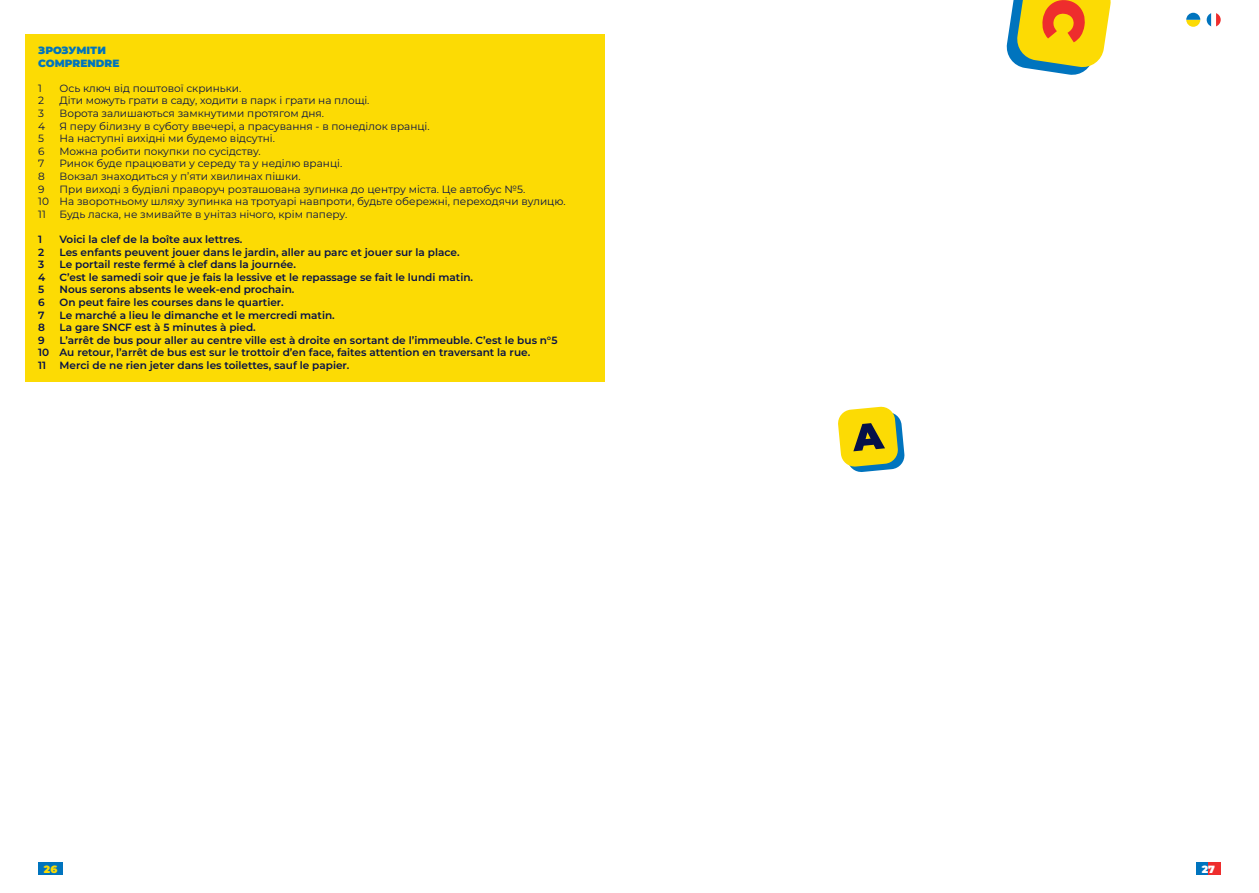
<style>
.page{position:relative;width:1259px;height:893px;background:#fff}
.page>*{position:absolute;margin:0;border:0;box-sizing:border-box;transform-origin:0 0}
.Texte_3{font:600 10.5px "Montserrat";color:#051049}
.Texte_2{font:10.5px "Montserrat";color:#051049}
.Sous_titre{font:900 10.5px "Montserrat";color:#0074be}
.t1{font:900 10.5px "Montserrat";color:#fcdb04}
.t2{font:900 10.5px "Montserrat";color:#fff}
</style>
<div class="page">
<div style="left:1196px;top:862px;width:12px;height:13px;background:#0074be"></div>
<div style="left:1208px;top:862px;width:12px;height:13px;background:#ee2d2d"></div>
<div style="left:38px;top:862px;width:25px;height:13px;background:#0074be"></div>
<svg style="left:1186px;top:13px;width:14px;height:14px"></svg>
<svg style="left:1206px;top:13px;width:14px;height:14px"></svg>
<div style="left:25px;top:34px;width:579px;height:348px;background:#fcdb04"></div>
<svg style="left:838px;top:406px;width:67px;height:66px;background:#c1bd4d"></svg>
<svg style="left:1006px;top:0;width:105px;height:75px;background:#d2ba4d"></svg>
<p class="Sous_titre" style="left:38px;top:42px;width:69px">ЗРОЗУМІТИ</p>
<p class="Sous_titre" style="left:38px;top:55px;width:83px">COMPRENDRE</p>
<p class="Texte_2" style="left:38px;top:81px;width:5px">1</p>
<p class="Texte_2" style="left:60px;top:81px;width:183px">Ось ключ від поштової скриньки.</p>
<p class="Texte_2" style="left:38px;top:93px;width:7px">2</p>
<p class="Texte_2" style="left:60px;top:93px;width:311px">Діти можуть грати в саду, ходити в парк і грати на площі.</p>
<p class="Texte_2" style="left:38px;top:106px;width:7px">3</p>
<p class="Texte_2" style="left:60px;top:106px;width:266px">Ворота залишаються замкнутими протягом дня.</p>
<p class="Texte_2" style="left:38px;top:119px;width:8px">4</p>
<p class="Texte_2" style="left:60px;top:119px;width:372px">Я перу білизну в суботу ввечері, а прасування - в понеділок вранці.</p>
<p class="Texte_2" style="left:38px;top:131px;width:7px">5</p>
<p class="Texte_2" style="left:60px;top:131px;width:217px">На наступні вихідні ми будемо відсутні.</p>
<p class="Texte_2" style="left:38px;top:144px;width:8px">6</p>
<p class="Texte_2" style="left:60px;top:144px;width:203px">Можна робити покупки по сусідству.</p>
<p class="Texte_2" style="left:38px;top:156px;width:8px">7</p>
<p class="Texte_2" style="left:60px;top:156px;width:284px">Ринок буде працювати у середу та у неділю вранці.</p>
<p class="Texte_2" style="left:38px;top:169px;width:8px">8</p>
<p class="Texte_2" style="left:60px;top:169px;width:242px">Вокзал знаходиться у п’яти хвилинах пішки.</p>
<p class="Texte_2" style="left:38px;top:182px;width:8px">9</p>
<p class="Texte_2" style="left:60px;top:182px;width:467px">При виході з будівлі праворуч розташована зупинка до центру міста. Це автобус №5.</p>
<p class="Texte_2" style="left:38px;top:194px;width:529px">10 На зворотньому шляху зупинка на тротуарі навпроти, будьте обережні, переходячи вулицю.</p>
<p class="Texte_2" style="left:38px;top:207px;width:9px">11</p>
<p class="Texte_2" style="left:60px;top:207px;width:289px">Будь ласка, не змивайте в унітаз нічого, крім паперу.</p>
<p class="Texte_3" style="left:38px;top:232px;width:6px">1</p>
<p class="Texte_3" style="left:60px;top:232px;width:184px">Voici la clef de la boîte aux lettres.</p>
<p class="Texte_3" style="left:38px;top:244px;width:8px">2</p>
<p class="Texte_3" style="left:60px;top:244px;width:402px">Les enfants peuvent jouer dans le jardin, aller au parc et jouer sur la place.</p>
<p class="Texte_3" style="left:38px;top:257px;width:8px">3</p>
<p class="Texte_3" style="left:60px;top:257px;width:238px">Le portail reste fermé à clef dans la journée.</p>
<p class="Texte_3" style="left:38px;top:270px;width:9px">4</p>
<p class="Texte_3" style="left:60px;top:270px;width:415px">C’est le samedi soir que je fais la lessive et le repassage se fait le lundi matin.</p>
<p class="Texte_3" style="left:38px;top:282px;width:8px">5</p>
<p class="Texte_3" style="left:60px;top:282px;width:236px">Nous serons absents le week-end prochain.</p>
<p class="Texte_3" style="left:38px;top:295px;width:8px">6</p>
<p class="Texte_3" style="left:60px;top:295px;width:226px">On peut faire les courses dans le quartier.</p>
<p class="Texte_3" style="left:38px;top:307px;width:8px">7</p>
<p class="Texte_3" style="left:60px;top:307px;width:277px">Le marché a lieu le dimanche et le mercredi matin.</p>
<p class="Texte_3" style="left:38px;top:320px;width:8px">8</p>
<p class="Texte_3" style="left:60px;top:320px;width:198px">La gare SNCF est à 5 minutes à pied.</p>
<p class="Texte_3" style="left:38px;top:333px;width:8px">9</p>
<p class="Texte_3" style="left:60px;top:333px;width:499px">L’arrêt de bus pour aller au centre ville est à droite en sortant de l’immeuble. C’est le bus n°5</p>
<p class="Texte_3" style="left:38px;top:345px;width:493px">10 Au retour, l’arrêt de bus est sur le trottoir d’en face, faites attention en traversant la rue.</p>
<p class="Texte_3" style="left:38px;top:358px;width:10px">11</p>
<p class="Texte_3" style="left:60px;top:358px;width:291px">Merci de ne rien jeter dans les toilettes, sauf le papier.</p>
<p class="t1" style="left:44px;top:861px;width:15px">26</p>
<p class="t2" style="left:1201px;top:861px;width:15px">27</p>
</div>
